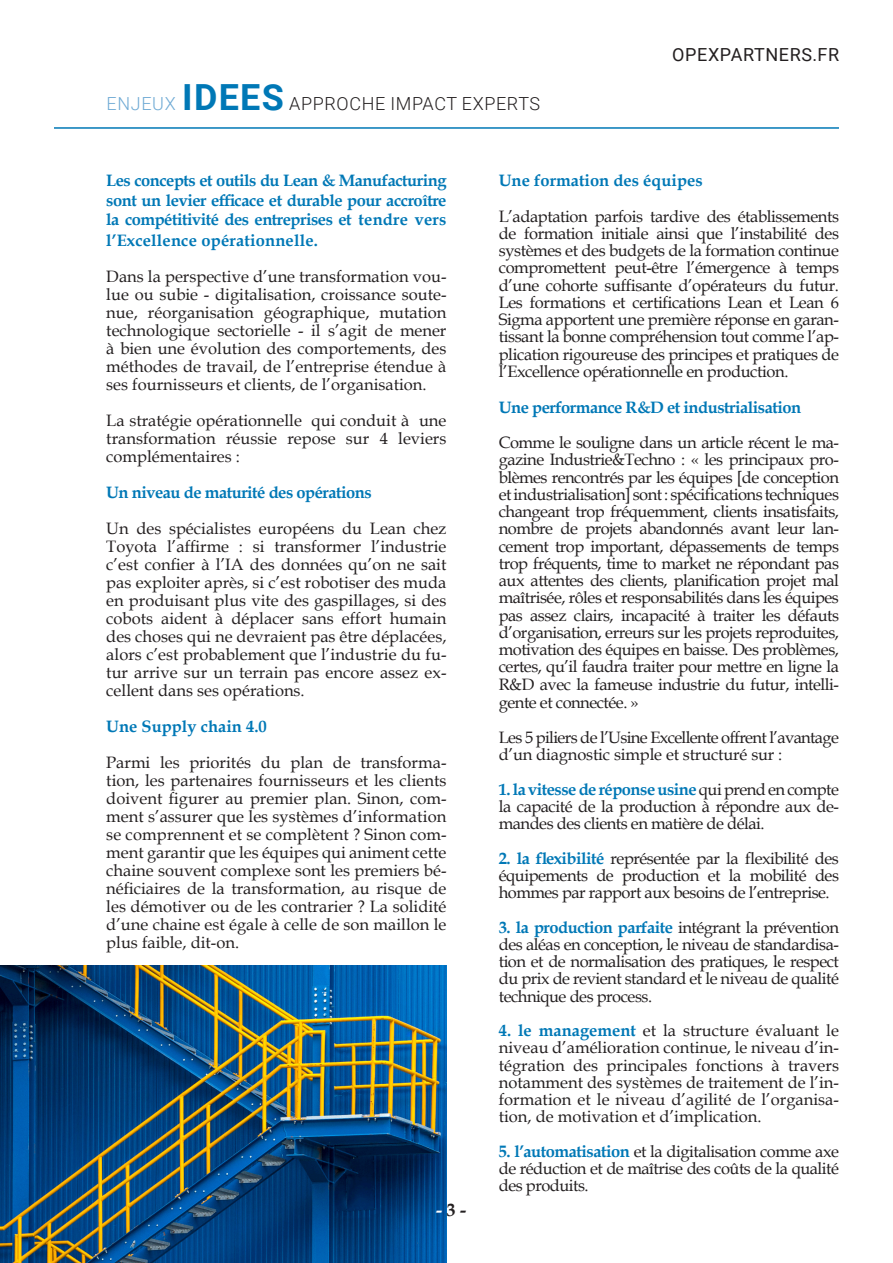
<style>
.page{position:relative;width:893px;height:1263px;background:#fff}
.page>*{position:absolute;margin:0;border:0;box-sizing:border-box;transform-origin:0 0}
.t1{font:300 18px "Roboto";letter-spacing:.035em;color:#231f20}
.t2{font:18px "Roboto";letter-spacing:.035em;color:#231f20}
.t3{font:700 18px "Book Antiqua";color:#231f20}
.t4{font:16.5px/17.2px "Book Antiqua";letter-spacing:-.025em;color:#231f20;text-align:justify}
.t5{font:700 16.5px/19.5px "Book Antiqua";letter-spacing:-.03em;color:#0078b6;text-align:justify}
.t6{font:700 16.5px "Book Antiqua";color:#0078b6}
.t7{font:700 16.5px "Book Antiqua";letter-spacing:.01em;color:#0078b6}
.s1{color:#70abd5}
.s2{font-weight:700;font-size:36px;color:#0078b6}
.s3{color:#fff}
.s4{font-weight:700;color:#0078b6}
</style>
<div class="page">
<hr style="left:54px;top:127px;width:785px;height:2px;background:#0078b6">
<img style="left:0;top:965px;width:446px;height:298px">
<p class="t1" style="left:107px;top:91px;width:435px"><span class="s1">ENJEUX</span> <span class="s2">IDEES</span> APPROCHE IMPACT EXPERTS</p>
<p class="t2" style="left:672px;top:42px;width:169px">OPEXPARTNERS.FR</p>
<p class="t5" style="left:106px;top:171px;width:342px">Les concepts et outils du Lean &amp; Manufacturing sont un levier efficace et durable pour accroître la compétitivité des entreprises et tendre vers</p>
<p class="t7" style="left:106px;top:229px;width:213px">l’Excellence opérationnelle.</p>
<p class="t4" style="left:106px;top:267px;width:342px;line-height:18px">Dans la perspective d’une transformation vou&shy;lue ou subie - digitalisation, croissance soute&shy;nue, réorganisation géographique, mutation technologique sectorielle - il s’agit de mener à bien une évolution des comportements, des méthodes de travail, de l’entreprise étendue à ses fournisseurs et clients, de l’organisation.</p>
<p class="t4" style="left:106px;top:411px;width:342px;line-height:18px">La stratégie opérationnelle qui conduit à une transformation réussie repose sur 4 leviers complémentaires :</p>
<p class="t5" style="left:106px;top:483px;width:267px">Un niveau de maturité des opérations</p>
<p class="t4" style="left:106px;top:519px;width:342px;line-height:18px">Un des spécialistes européens du Lean chez Toyota l’affirme : si transformer l’industrie c’est confier à l’IA des données qu’on ne sait pas exploiter après, si c’est robotiser des muda en produisant plus vite des gaspillages, si des cobots aident à déplacer sans effort humain des choses qui ne devraient pas être déplacées, alors c’est probablement que l’industrie du fu&shy;tur arrive sur un terrain pas encore assez ex&shy;cellent dans ses opérations.</p>
<p class="t6" style="left:106px;top:715px;width:162px">Une Supply chain 4.0</p>
<p class="t4" style="left:106px;top:753px;width:342px;line-height:18px">Parmi les priorités du plan de transforma&shy;tion, les partenaires fournisseurs et les clients doivent figurer au premier plan. Sinon, com&shy;ment s’assurer que les systèmes d’information se comprennent et se complètent ? Sinon com&shy;ment garantir que les équipes qui animent cette chaine souvent complexe sont les premiers bé&shy;néficiaires de la transformation, au risque de les démotiver ou de les contrarier ? La solidité d’une chaine est égale à celle de son maillon le plus faible, dit-on.</p>
<p class="t3" style="left:436px;top:1197px;width:31px"><span class="s3">-</span> 3 -</p>
<p class="t6" style="left:499px;top:169px;width:205px">Une formation des équipes</p>
<p class="t4" style="left:499px;top:207px;width:342px">L’adaptation parfois tardive des établissements de formation initiale ainsi que l’instabilité des systèmes et des budgets de la formation continue compromettent peut-être l’émergence à temps d’une cohorte suffisante d’opérateurs du futur.<br>Les formations et certifications Lean et Lean 6<br>Sigma apportent une première réponse en garan&shy;tissant la bonne compréhension tout comme l’ap&shy;plication rigoureuse des principes et pratiques de l’Excellence opérationnelle en production.</p>
<p class="t5" style="left:499px;top:397px;width:304px">Une performance R&amp;D et industrialisation</p>
<p class="t4" style="left:499px;top:433px;width:342px">Comme le souligne dans un article récent le ma&shy;gazine Industrie&amp;Techno : « les principaux pro&shy;blèmes rencontrés par les équipes [de conception et industrialisation] sont : spécifications techniques changeant trop fréquemment, clients insatisfaits, nombre de projets abandonnés avant leur lan&shy;cement trop important, dépassements de temps trop fréquents, time to market ne répondant pas aux attentes des clients, planification projet mal maîtrisée, rôles et responsabilités dans les équipes pas assez clairs, incapacité à traiter les défauts d’organisation, erreurs sur les projets reproduites, motivation des équipes en baisse. Des problèmes, certes, qu’il faudra traiter pour mettre en ligne la R&amp;D avec la fameuse industrie du futur, intelli&shy;gente et connectée. »</p>
<p class="t4" style="left:499px;top:728px;width:342px">Les 5 piliers de l’Usine Excellente offrent l’avantage d’un diagnostic simple et structuré sur :</p>
<p class="t4" style="left:499px;top:780px;width:342px"><span class="s4">1. la vitesse de réponse usine</span> qui prend en compte la capacité de la production à répondre aux de&shy;mandes des clients en matière de délai.</p>
<p class="t4" style="left:499px;top:849px;width:342px"><span class="s4">2. la flexibilité</span> représentée par la flexibilité des équipements de production et la mobilité des hommes par rapport aux besoins de l’entreprise.</p>
<p class="t4" style="left:499px;top:918px;width:342px"><span class="s4">3. la production parfaite</span> intégrant la prévention des aléas en conception, le niveau de standardisa&shy;tion et de normalisation des pratiques, le respect du prix de revient standard et le niveau de qualité technique des process.</p>
<p class="t4" style="left:499px;top:1021px;width:342px"><span class="s4">4. le management</span> et la structure évaluant le niveau d’amélioration continue, le niveau d’in&shy;tégration des principales fonctions à travers notamment des systèmes de traitement de l’in&shy;formation et le niveau d’agilité de l’organisa&shy;tion, de motivation et d’implication.</p>
<p class="t4" style="left:499px;top:1142px;width:342px"><span class="s4">5. l’automatisation</span> et la digitalisation comme axe de réduction et de maîtrise des coûts de la qualité des produits.</p>
</div>
